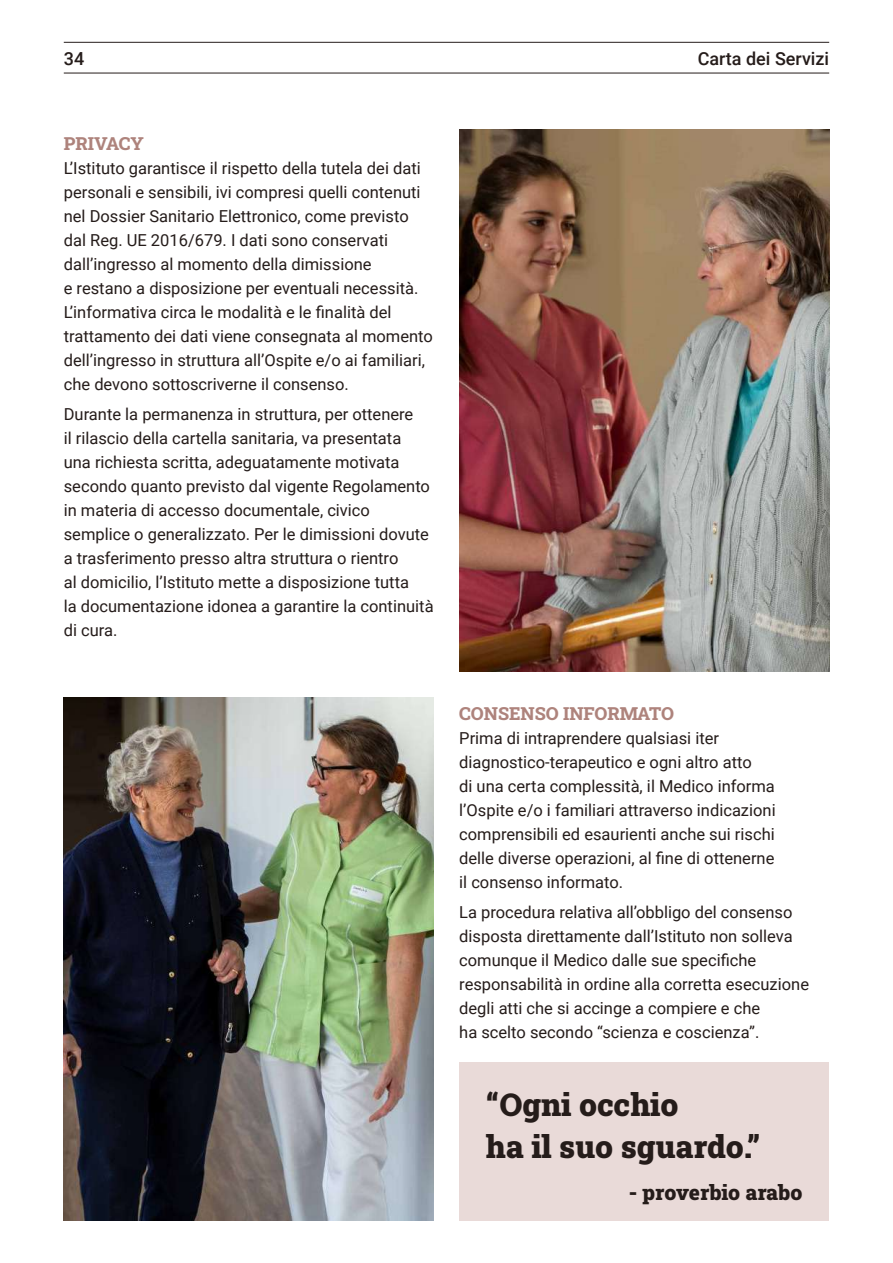
<style>
.page{position:relative;width:893px;height:1263px;background:#fff}
.page>*{position:absolute;margin:0;border:0;box-sizing:border-box;transform-origin:0 0}
.t1{font:31.5px/42px "Roboto Slab";color:#251c1a}
.t2{font:21px "Roboto Slab";color:#251c1a}
.t3{font:18px "Roboto Slab";color:#ae837c}
.t4{font:500 18px "Roboto";color:#251c1a}
.t5{font:16.5px/24px "Roboto";color:#251c1a}
</style>
<div class="page">
<div style="left:459px;top:1062px;width:370px;height:158px;background:#e9dad8"></div>
<img style="left:459px;top:129px;width:370px;height:542px">
<img style="left:64px;top:697px;width:370px;height:523px">
<hr style="left:64px;top:73px;width:765px;height:1px;background:#251c1a">
<hr style="left:64px;top:42px;width:765px;height:1px;background:#251c1a">
<p class="t4" style="left:64px;top:46px;width:22px">34</p>
<p class="t4" style="left:698px;top:46px;width:133px">Carta dei Servizi</p>
<p class="t3" style="left:64px;top:131px;width:82px">PRIVACY</p>
<p class="t5" style="left:64px;top:156px;width:371px">L’Istituto garantisce il rispetto della tutela dei dati personali e sensibili, ivi compresi quelli contenuti nel Dossier Sanitario Elettronico, come previsto dal Reg. UE 2016/679. I dati sono conservati dall’ingresso al momento della dimissione<br>e restano a disposizione per eventuali necessità.<br>L’informativa circa le modalità e le finalità del trattamento dei dati viene consegnata al momento dell’ingresso in struttura all’Ospite e/o ai familiari, che devono sottoscriverne il consenso.</p>
<p class="t5" style="left:64px;top:402px;width:371px">Durante la permanenza in struttura, per ottenere<br>il rilascio della cartella sanitaria, va presentata<br>una richiesta scritta, adeguatamente motivata secondo quanto previsto dal vigente Regolamento in materia di accesso documentale, civico semplice o generalizzato. Per le dimissioni dovute a trasferimento presso altra struttura o rientro<br>al domicilio, l’Istituto mette a disposizione tutta<br>la documentazione idonea a garantire la continuità di cura.</p>
<p class="t3" style="left:459px;top:701px;width:216px">CONSENSO INFORMATO</p>
<p class="t5" style="left:459px;top:726px;width:318px">Prima di intraprendere qualsiasi iter diagnostico-terapeutico e ogni altro atto<br>di una certa complessità, il Medico informa l’Ospite e/o i familiari attraverso indicazioni comprensibili ed esaurienti anche sui rischi delle diverse operazioni, al fine di ottenerne il consenso informato.</p>
<p class="t5" style="left:459px;top:900px;width:351px">La procedura relativa all’obbligo del consenso disposta direttamente dall’Istituto non solleva comunque il Medico dalle sue specifiche responsabilità in ordine alla corretta esecuzione degli atti che si accinge a compiere e che<br>ha scelto secondo “scienza e coscienza”.</p>
<h1 class="t1" style="left:486px;top:1083px;width:276px">“Ogni occhio<br>ha il suo sguardo.”</h1>
<p class="t2" style="left:629px;top:1178px;width:175px">- proverbio arabo</p>
</div>
